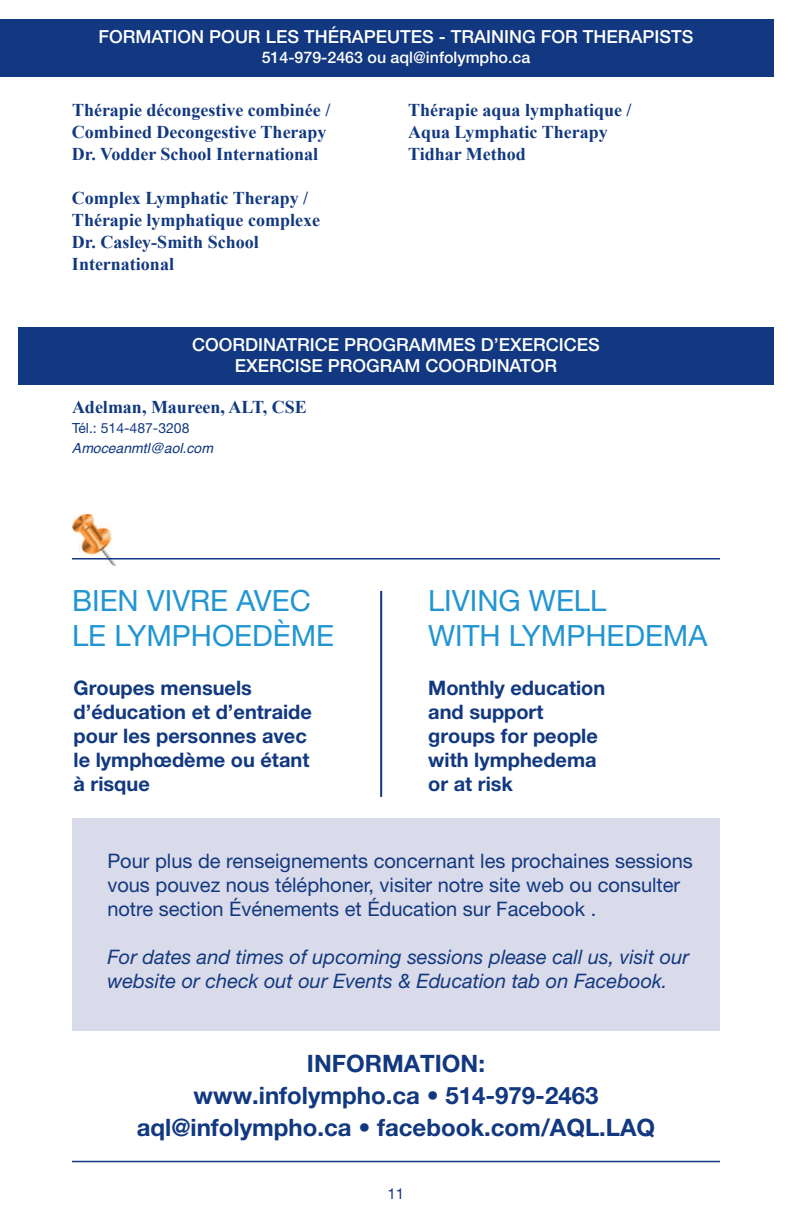
<style>
.page{position:relative;width:792px;height:1224px;background:#fff}
.page>*{position:absolute;margin:0;border:0;box-sizing:border-box;transform-origin:0 0}
.t1{font:29.2px/35.2px "Helvetica Neue LT Std";color:#2095d2}
.t2{font:700 24px/32px "Helvetica Neue LT Std";color:#113880;text-align:center}
.t3{font:20px/24px "Helvetica Neue LT Std";color:#113880}
.t4{font:700 20px/24px "Helvetica Neue LT Std";color:#113880}
.t5{font:italic 20px/24px "Helvetica Neue LT Std";color:#113880}
.t6{font:700 18px/22px "Times New Roman";color:#113880}
.t7{font:500 18px/21.6px "Helvetica Neue LT Std";color:#fff;text-align:center}
.t8{font:500 16px "Helvetica Neue LT Std";color:#fff}
.t9{font:15px "Helvetica Neue LT Std";color:#113880}
.t10{font:italic 14px "Helvetica";color:#113880}
.t11{font:14px "Helvetica Neue LT Std";color:#113880}
</style>
<div class="page">
<div style="left:72px;top:819px;width:648px;height:212px;background:#dadbea"></div>
<img style="left:73px;top:514px;width:42px;height:52px">
<div style="left:0;top:19px;width:774px;height:58px;background:#113880"></div>
<div style="left:18px;top:328px;width:756px;height:57px;background:#113880"></div>
<hr style="left:72px;top:558px;width:648px;height:2px;background:#113880">
<hr style="left:72px;top:1161px;width:648px;height:1px;background:#113880">
<hr style="left:380px;top:591px;width:2px;height:206px;background:#113880">
<p class="t7" style="left:99px;top:28px;width:596px">FORMATION POUR LES THÉRAPEUTES - TRAINING FOR THERAPISTS</p>
<p class="t8" style="left:262px;top:52px;width:270px">514-979-2463 ou aql@infolympho.ca</p>
<p class="t6" style="left:72px;top:98px;width:260px">Thérapie décongestive combinée /<br>Combined Decongestive Therapy<br>Dr. Vodder School International</p>
<p class="t6" style="left:72px;top:186px;width:249px">Complex Lymphatic Therapy /<br>Thérapie lymphatique complexe<br>Dr. Casley-Smith School<br>International</p>
<p class="t6" style="left:408px;top:98px;width:225px">Thérapie aqua lymphatique /<br>Aqua Lymphatic Therapy<br>Tidhar Method</p>
<p class="t7" style="left:192px;top:335px;width:409px">COORDINATRICE PROGRAMMES D’EXERCICES<br>EXERCISE PROGRAM COORDINATOR</p>
<p class="t6" style="left:72px;top:396px;width:236px">Adelman, Maureen, ALT, CSE</p>
<p class="t11" style="left:72px;top:423px;width:119px">Tél.: 514-487-3208</p>
<p class="t10" style="left:72px;top:443px;width:142px">Amoceanmtl@aol.com</p>
<h1 class="t1" style="left:72px;top:586px;width:264px">BIEN VIVRE AVEC<br>LE LYMPHOEDÈME</h1>
<h1 class="t1" style="left:428px;top:586px;width:281px">LIVING WELL<br>WITH LYMPHEDEMA</h1>
<p class="t4" style="left:74px;top:678px;width:240px">Groupes mensuels d’éducation et d’entraide pour les personnes avec le lymphœdème ou étant à risque</p>
<p class="t4" style="left:428px;top:678px;width:178px">Monthly education and support groups for people with lymphedema or at risk</p>
<p class="t3" style="left:107px;top:850px;width:587px">Pour plus de renseignements concernant les prochaines sessions vous pouvez nous téléphoner, visiter notre site web ou consulter notre section Événements et Éducation sur Facebook .</p>
<p class="t5" style="left:107px;top:946px;width:583px">For dates and times of upcoming sessions please call us, visit our website or check out our Events &amp; Education tab on Facebook.</p>
<h2 class="t2" style="left:137px;top:1050px;width:520px">INFORMATION:<br>www.infolympho.ca • 514-979-2463 aql@infolympho.ca • facebook.com/AQL.LAQ</h2>
<p class="t9" style="left:388px;top:1188px;width:18px">11</p>
</div>
